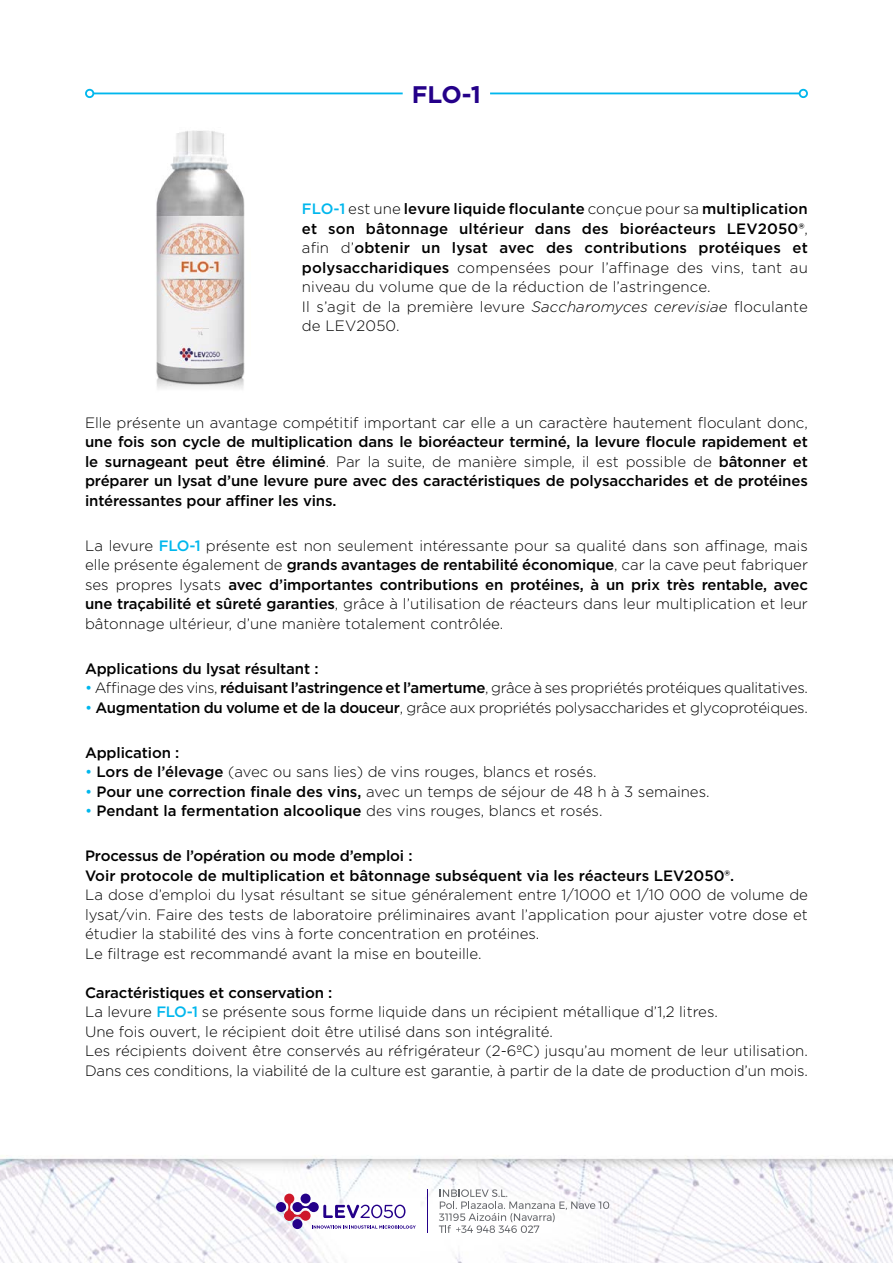
<style>
.page{position:relative;width:893px;height:1263px;background:#fff}
.page>*{position:absolute;margin:0;border:0;box-sizing:border-box;transform-origin:0 0}
.t1{font:700 24px "Gotham";color:#240089}
.t2{font:300 15px/19.5px "Gotham";color:#000}
.t3{font:500 15px/19.5px "Gotham";letter-spacing:-.01em;color:#000;text-align:justify}
.t4{font:300 15px "Gotham";letter-spacing:-.02em;color:#000}
.s1{font-weight:500;color:#00b7ed}
.s2{font-weight:500}
.s3{font-style:italic}
.s4{font-weight:300}
.s5{font-weight:400;color:#00b7ed}
</style>
<div class="page">
<img style="left:0;top:1156px;width:893px;height:107px">
<hr style="left:427px;top:1189px;width:1px;height:43px;background:#240089">
<svg style="left:439px;top:1189px;width:170px;height:44px"></svg>
<div style="left:276px;top:1202px;width:10px;height:10px;background:#240089;border-radius:50%"></div>
<svg style="left:284px;top:1193px;width:132px;height:35px"></svg>
<img style="left:156px;top:130px;width:89px;height:259px">
<hr style="left:490px;top:93px;width:310px;height:1px;background:#00b7ed">
<div style="left:799px;top:89px;width:9px;height:9px;border:2px solid #00b7ed;border-radius:50%"></div>
<hr style="left:93px;top:93px;width:310px;height:1px;background:#00b7ed">
<div style="left:85px;top:89px;width:9px;height:9px;border:2px solid #00b7ed;border-radius:50%"></div>
<h1 class="t1" style="left:412px;top:79px;width:71px">FLO-1</h1>
<p class="t2" style="left:302px;top:199px;width:508px"><span class="s1">FLO-1</span> est une <span class="s2">levure liquide floculante</span> conçue pour sa <span class="s2">multiplication et son bâtonnage ultérieur dans des bioréacteurs LEV2050®</span>, afin d’<span class="s2">obtenir un lysat avec des contributions protéiques et polysaccharidiques</span> compensées pour l’affinage des vins, tant au niveau du volume que de la réduction de l’astringence.<br>Il s’agit de la première levure <span class="s3">Saccharomyces cerevisiae</span> floculante de LEV2050.</p>
<p class="t2" style="left:85px;top:412px;width:724px">Elle présente un avantage compétitif important car elle a un caractère hautement floculant donc,</p>
<p class="t3" style="left:85px;top:432px;width:724px">une fois son cycle de multiplication dans le bioréacteur terminé, la levure flocule rapidement et le surnageant peut être éliminé<span class="s4">. Par la suite, de manière simple, il est possible de</span> bâtonner et préparer un lysat d’une levure pure avec des caractéristiques de polysaccharides et de protéines intéressantes pour affiner les vins.</p>
<p class="t2" style="left:85px;top:535px;width:724px;text-align:justify">La levure <span class="s1">FLO-1</span> présente est non seulement intéressante pour sa qualité dans son affinage, mais elle présente également de <span class="s2">grands avantages de rentabilité économique</span>, car la cave peut fabriquer ses propres lysats <span class="s2">avec d’importantes contributions en protéines, à un prix très rentable, avec une traçabilité et sûreté garanties</span>, grâce à l’utilisation de réacteurs dans leur multiplication et leur bâtonnage ultérieur, d’une manière totalement contrôlée.</p>
<p class="t3" style="left:85px;top:658px;width:235px">Applications du lysat résultant :</p>
<p class="t4" style="left:85px;top:678px;width:724px"><span class="s5">•</span> Affinage des vins, <span class="s2">réduisant l’astringence et l’amertume</span>, grâce à ses propriétés protéiques qualitatives.</p>
<p class="t4" style="left:85px;top:698px;width:724px"><span class="s5">•</span> <span class="s2">Augmentation du volume et de la douceur</span>, grâce aux propriétés polysaccharides et glycoprotéiques.</p>
<p class="t3" style="left:85px;top:742px;width:96px">Application :</p>
<p class="t2" style="left:85px;top:762px;width:513px"><span class="s5">•</span> <span class="s2">Lors de l’élevage</span> (avec ou sans lies) de vins rouges, blancs et rosés.</p>
<p class="t2" style="left:85px;top:781px;width:626px"><span class="s5">•</span> <span class="s2">Pour une correction finale des vins,</span> avec un temps de séjour de 48 h à 3 semaines.</p>
<p class="t3" style="left:85px;top:801px;width:519px"><span class="s5">•</span> Pendant la fermentation alcoolique <span class="s4">des vins rouges, blancs et rosés.</span></p>
<p class="t3" style="left:85px;top:846px;width:651px">Processus de l’opération ou mode d’emploi :<br>Voir protocole de multiplication et bâtonnage subséquent via les réacteurs LEV2050®.</p>
<p class="t2" style="left:85px;top:885px;width:724px">La dose d’emploi du lysat résultant se situe généralement entre 1/1000 et 1/10 000 de volume de lysat/vin. Faire des tests de laboratoire préliminaires avant l’application pour ajuster votre dose et étudier la stabilité des vins à forte concentration en protéines.<br>Le filtrage est recommandé avant la mise en bouteille.</p>
<p class="t2" style="left:85px;top:982px;width:724px"><span class="s2">Caractéristiques et conservation :<br></span>La levure <span class="s1">FLO-1</span> se présente sous forme liquide dans un récipient métallique d’1,2 litres.<br>Une fois ouvert, le récipient doit être utilisé dans son intégralité.<br>Les récipients doivent être conservés au réfrigérateur (2-6ºC) jusqu’au moment de leur utilisation.<br>Dans ces conditions, la viabilité de la culture est garantie, à partir de la date de production d’un mois.</p>
</div>
